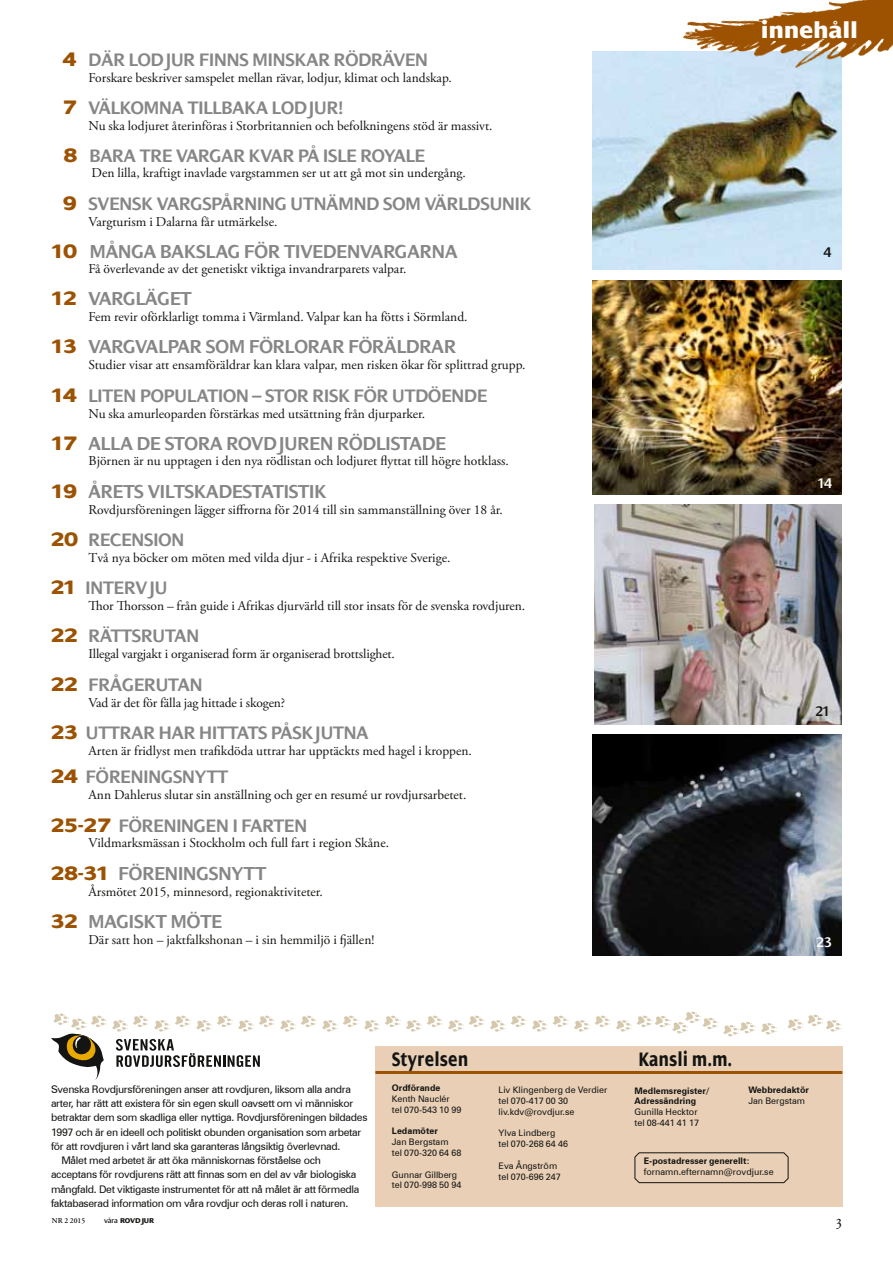
<style>
.page{position:relative;width:893px;height:1263px;background:#fff}
.page>*{position:absolute;margin:0;border:0;box-sizing:border-box;transform-origin:0 0}
.t1{font:24px "Dialog X Bold";color:#fff}
.t2{font:700 21px "Dialog Cond";color:#141412}
.t3{font:600 20.25px "Dialog";letter-spacing:-.005em;color:#868686}
.t4{font:600 19.5px "Dialog";letter-spacing:-.005em;color:#868686}
.t5{font:16.5px "Adobe Garamond Pro";color:#141412}
.t6{font:600 15px "Dialog";color:#fff}
.t7{font:600 15px "Dialog";color:#141412}
.t8{font:13.5px "Adobe Garamond Pro";color:#141412}
.t9{font:10.5px "Zurich BT";letter-spacing:-.03em;color:#141412}
.t10{font:9px/10.8px "Zurich BT";color:#141412}
.t11{font:700 9px/10.8px "Zurich BT";color:#141412}
.t12{font:7.5px "Dialog X Bold";letter-spacing:-.015em;color:#141412}
.t13{font:600 7.5px "Adobe Garamond Pro";color:#141412}
.s1{font-family:"Dialog X Bold";font-weight:400;font-size:21px;color:#9c5200}
.s2{font-family:"Dialog"}
</style>
<div class="page">
<img style="left:594px;top:505px;width:248px;height:219px">
<img style="left:592px;top:280px;width:250px;height:214px">
<img style="left:592px;top:735px;width:250px;height:221px">
<img style="left:592px;top:51px;width:250px;height:219px">
<svg style="left:787px;top:1014px;width:55px;height:18px"></svg>
<svg style="left:51px;top:1011px;width:726px;height:69px"></svg>
<img style="left:670px;top:0;width:223px;height:102px">
<div style="left:375px;top:1046px;width:467px;height:160px;background:#e8cfb6"></div>
<hr style="left:375px;top:1071px;width:467px;height:3px;background:#9c5200">
<svg style="left:634px;top:1152px;width:155px;height:31px"></svg>
<h3 class="t4" style="left:63px;top:50px;width:366px"><span class="s1">4</span> DÄR LODJUR FINNS MINSKAR RÖDRÄVEN</h3>
<p class="t8" style="left:89px;top:70px;width:365px">Forskare beskriver samspelet mellan rävar, lodjur, klimat och landskap.</p>
<h3 class="t4" style="left:63px;top:97px;width:281px"><span class="s1">7</span> VÄLKOMNA TILLBAKA LODJUR!</h3>
<p class="t8" style="left:89px;top:117px;width:406px">Nu ska lodjuret återinföras i Storbritannien och befolkningens stöd är massivt.</p>
<h3 class="t4" style="left:64px;top:145px;width:363px"><span class="s1">8</span> BARA TRE VARGAR KVAR PÅ ISLE ROYALE</h3>
<p class="t8" style="left:92px;top:165px;width:376px">Den lilla, kraftigt inavlade vargstammen ser ut att gå mot sin undergång.</p>
<h3 class="t4" style="left:63px;top:193px;width:470px"><span class="s1">9</span> SVENSK VARGSPÅRNING UTNÄMND SOM VÄRLDSUNIK</h3>
<p class="t8" style="left:89px;top:213px;width:190px">Vargturism i Dalarna får utmärkelse.</p>
<h3 class="t3" style="left:51px;top:240px;width:408px"><span class="s1">10</span> MÅNGA BAKSLAG FÖR TIVEDENVARGARNA</h3>
<p class="t8" style="left:89px;top:261px;width:319px">Få överlevande av det genetiskt viktiga invandrarparets valpar.</p>
<h3 class="t3" style="left:51px;top:288px;width:142px"><span class="s1">12</span> VARGLÄGET</h3>
<p class="t8" style="left:89px;top:309px;width:381px">Fem revir oförklarligt tomma i Värmland. Valpar kan ha fötts i Sörmland.</p>
<h3 class="t3" style="left:51px;top:335px;width:407px"><span class="s1">13</span> VARGVALPAR SOM FÖRLORAR FÖRÄLDRAR</h3>
<p class="t8" style="left:89px;top:357px;width:439px">Studier visar att ensamföräldrar kan klara valpar, men risken ökar för splittrad grupp.</p>
<h3 class="t4" style="left:51px;top:385px;width:438px"><span class="s1">14</span> LITEN POPULATION – STOR RISK FÖR UTDÖENDE</h3>
<p class="t8" style="left:89px;top:405px;width:338px">Nu ska amurleoparden förstärkas med utsättning från djurparker.</p>
<h3 class="t3" style="left:51px;top:432px;width:397px"><span class="s1">17</span> ALLA DE STORA ROVDJUREN RÖDLISTADE</h3>
<p class="t8" style="left:89px;top:453px;width:422px">Björnen är nu upptagen i den nya rödlistan och lodjuret flyttat till högre hotklass.</p>
<h3 class="t3" style="left:51px;top:481px;width:277px"><span class="s1">19</span> ÅRETS VILTSKADESTATISTIK</h3>
<p class="t8" style="left:89px;top:501px;width:416px">Rovdjursföreningen lägger siffrorna för 2014 till sin sammanställning över 18 år.</p>
<h3 class="t4" style="left:51px;top:530px;width:135px"><span class="s1">20</span> RECENSION</h3>
<p class="t8" style="left:89px;top:550px;width:363px">Två nya böcker om möten med vilda djur - i Afrika respektive Sverige.</p>
<h3 class="t4" style="left:51px;top:577px;width:118px"><span class="s1">21</span> INTERVJU</h3>
<p class="t8" style="left:89px;top:597px;width:438px">Thor Thorsson – från guide i Afrikas djurvärld till stor insats för de svenska rovdjuren.</p>
<h3 class="t4" style="left:51px;top:626px;width:150px"><span class="s1">22</span> RÄTTSRUTAN</h3>
<p class="t8" style="left:89px;top:646px;width:308px">Illegal vargjakt i organiserad form är organiserad brottslighet.</p>
<h3 class="t4" style="left:51px;top:674px;width:153px"><span class="s1">22</span> FRÅGERUTAN</h3>
<p class="t8" style="left:89px;top:694px;width:198px">Vad är det för fälla jag hittade i skogen?</p>
<h3 class="t4" style="left:51px;top:722px;width:319px"><span class="s1">23</span> UTTRAR HAR HITTATS PÅSKJUTNA</h3>
<p class="t8" style="left:89px;top:742px;width:385px">Arten är fridlyst men trafikdöda uttrar har upptäckts med hagel i kroppen.</p>
<h3 class="t4" style="left:51px;top:766px;width:179px"><span class="s1">24</span> FÖRENINGSNYTT</h3>
<p class="t8" style="left:89px;top:786px;width:379px">Ann Dahlerus slutar sin anställning och ger en resumé ur rovdjursarbetet.</p>
<h3 class="t4" style="left:51px;top:815px;width:258px"><span class="s1">25-27</span> FÖRENINGEN I FARTEN</h3>
<p class="t8" style="left:89px;top:835px;width:302px">Vildmarksmässan i Stockholm och full fart i region Skåne.</p>
<h3 class="t3" style="left:51px;top:862px;width:217px"><span class="s1">28-31</span> FÖRENINGSNYTT</h3>
<p class="t8" style="left:89px;top:883px;width:236px">Årsmötet 2015, minnesord, regionaktiviteter.</p>
<h3 class="t3" style="left:51px;top:911px;width:173px"><span class="s1">32</span> MAGISKT MÖTE</h3>
<p class="t8" style="left:89px;top:931px;width:287px">Där satt hon – jaktfalkshonan – i sin hemmiljö i fjällen!</p>
<h1 class="t1" style="left:761px;top:17px;width:98px">innehåll</h1>
<h1 class="t1" style="left:737px;top:20px;width:93px">allmänt</h1>
<p class="t7" style="left:824px;top:244px;width:9px">4</p>
<p class="t6" style="left:817px;top:475px;width:16px">14</p>
<p class="t7" style="left:815px;top:703px;width:16px">21</p>
<p class="t6" style="left:816px;top:934px;width:17px">23</p>
<p class="t9" style="left:51px;top:1083px;width:302px">Svenska Rovdjursföreningen anser att rovdjuren, liksom alla andra</p>
<p class="t9" style="left:51px;top:1097px;width:304px">arter, har rätt att existera för sin egen skull oavsett om vi människor</p>
<p class="t9" style="left:51px;top:1111px;width:318px">betraktar dem som skadliga eller nyttiga. Rovdjursföreningen bildades</p>
<p class="t9" style="left:51px;top:1125px;width:312px">1997 och är en ideell och politiskt obunden organisation som arbetar</p>
<p class="t9" style="left:51px;top:1140px;width:291px">för att rovdjuren i vårt land ska garanteras långsiktig överlevnad.</p>
<p class="t9" style="left:61px;top:1154px;width:261px">Målet med arbetet är att öka människornas förståelse och</p>
<p class="t9" style="left:51px;top:1168px;width:307px">acceptans för rovdjurens rätt att finnas som en del av vår biologiska</p>
<p class="t9" style="left:51px;top:1182px;width:310px">mångfald. Det viktigaste instrumentet för att nå målet är att förmedla</p>
<p class="t9" style="left:51px;top:1197px;width:299px">faktabaserad information om våra rovdjur och deras roll i naturen.</p>
<h2 class="t2" style="left:392px;top:1047px;width:78px">Styrelsen</h2>
<p class="t11" style="left:392px;top:1082px;width:50px">Ordförande</p>
<p class="t10" style="left:392px;top:1093px;width:71px">Kenth Nauclér tel 070-543 10 99</p>
<p class="t11" style="left:392px;top:1126px;width:47px">Ledamöter</p>
<p class="t10" style="left:392px;top:1136px;width:71px">Jan Bergstam<br>tel 070-320 64 68</p>
<p class="t10" style="left:392px;top:1169px;width:71px">Gunnar Gillberg tel 070-998 50 94</p>
<p class="t10" style="left:499px;top:1084px;width:110px">Liv Klingenberg de Verdier tel 070-417 00 30 liv.kdv@rovdjur.se</p>
<p class="t10" style="left:499px;top:1128px;width:71px">Ylva Lindberg<br>tel 070-268 64 46</p>
<p class="t10" style="left:499px;top:1160px;width:64px">Eva Ångström tel 070-696 247</p>
<h2 class="t2" style="left:638px;top:1047px;width:95px">Kansli m.m.</h2>
<p class="t11" style="left:634px;top:1085px;width:77px">Medlemsregister/<br>Adressändring</p>
<p class="t10" style="left:634px;top:1106px;width:66px">Gunilla Hecktor tel 08-441 41 17</p>
<p class="t11" style="left:748px;top:1085px;width:62px">Webbredaktör</p>
<p class="t10" style="left:748px;top:1095px;width:58px">Jan Bergstam</p>
<p class="t11" style="left:644px;top:1155px;width:108px">E-postadresser generellt:</p>
<p class="t10" style="left:644px;top:1166px;width:131px">fornamn.efternamn@rovdjur.se</p>
<p class="t13" style="left:52px;top:1216px;width:35px">Nr 2 2015</p>
<p class="t12" style="left:104px;top:1216px;width:51px"><span class="s2">våra</span> rovdjur</p>
<p class="t5" style="left:836px;top:1211px;width:8px">3</p>
</div>
